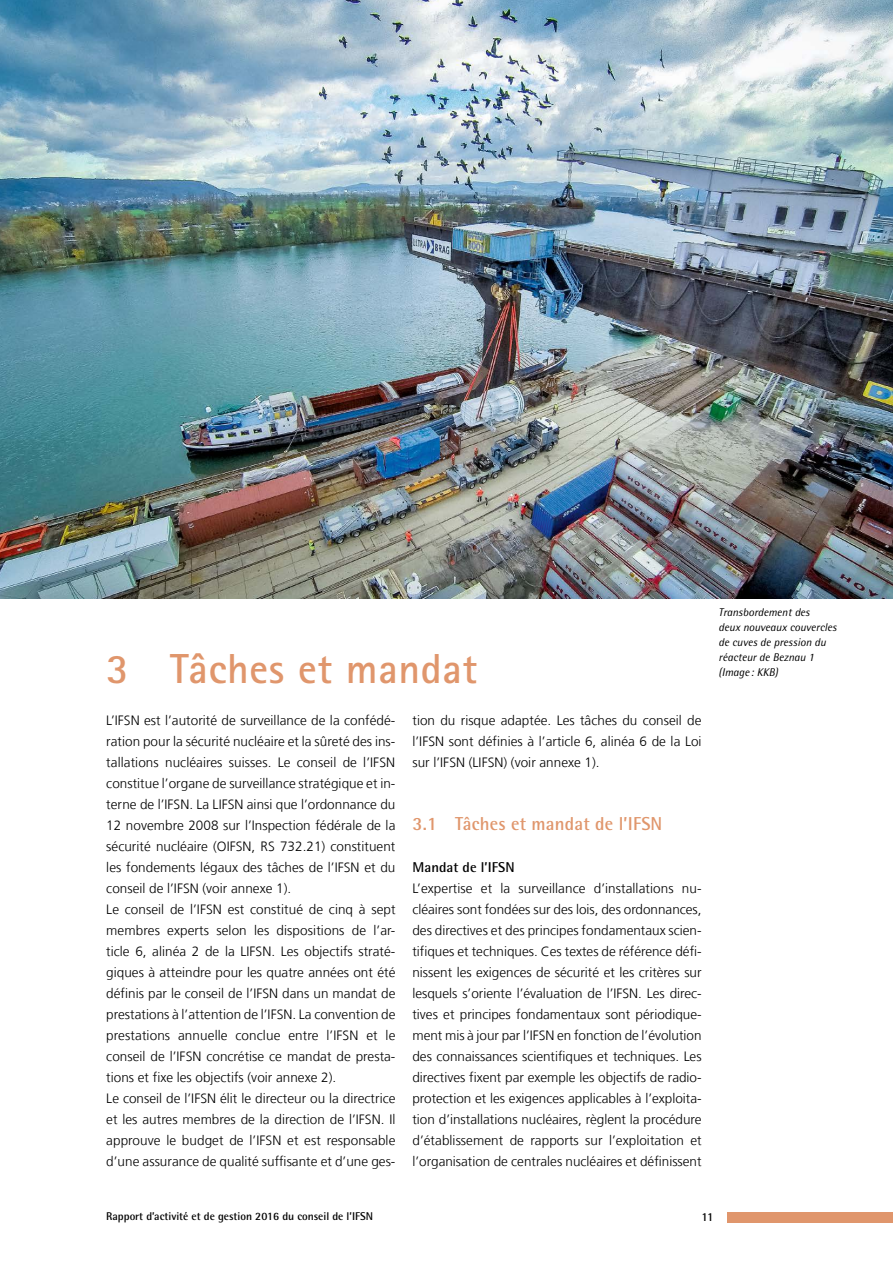
<style>
.page{position:relative;width:893px;height:1263px;background:#fff}
.page>*{position:absolute;margin:0;border:0;box-sizing:border-box;transform-origin:0 0}
.t1{font:700 42px "Rotis Sans Serif Pro";letter-spacing:.015em;color:#e0966c}
.t2{font:700 18.75px "Rotis Semi Sans Pro";letter-spacing:.01em;color:#e0966c}
.t3{font:700 14.25px "Rotis Semi Sans Pro";letter-spacing:.005em;color:#000}
.t4{font:300 13.5px/21px "Frutiger LT Com";letter-spacing:.005em;color:#000;text-align:justify}
.t5{font:700 12px "Rotis Semi Sans Pro";color:#000}
.t6{font:italic 11.25px/15px "Rotis Semi Sans Pro";color:#000}
.t7{font:700 11.25px "Rotis Semi Sans Pro";color:#000}
</style>
<div class="page">
<div style="left:727px;top:1212px;width:166px;height:10px;background:#e0966c"></div>
<img style="left:0;top:0;width:893px;height:599px">
<h1 class="t1" style="left:106px;top:642px;width:373px">3 Tâches et mandat</h1>
<p class="t4" style="left:106px;top:710px;width:291px;text-align:left">L’IFSN est l’autorité de surveillance de la confédé&shy;ration pour la sécurité nucléaire et la sûreté des ins&shy;tallations nucléaires suisses. Le conseil de l’IFSN constitue l’organe de surveillance stratégique et in&shy;terne de l’IFSN. La LIFSN ainsi que l’ordonnance du 12 novembre 2008 sur l’Inspection fédérale de la sécurité nucléaire (OIFSN, RS 732.21) constituent les fondements légaux des tâches de l’IFSN et du conseil de l’IFSN (voir annexe 1).<br>Le conseil de l’IFSN est constitué de cinq à sept membres experts selon les dispositions de l’ar&shy;ticle 6, alinéa 2 de la LIFSN. Les objectifs straté&shy;giques à atteindre pour les quatre années ont été définis par le conseil de l’IFSN dans un mandat de prestations à l’attention de l’IFSN. La convention de prestations annuelle conclue entre l’IFSN et le conseil de l’IFSN concrétise ce mandat de presta&shy;tions et fixe les objectifs (voir annexe 2).<br>Le conseil de l’IFSN élit le directeur ou la directrice et les autres membres de la direction de l’IFSN. Il approuve le budget de l’IFSN et est responsable d’une assurance de qualité suffisante et d’une ges-</p>
<p class="t4" style="left:412px;top:710px;width:291px">tion du risque adaptée. Les tâches du conseil de l’IFSN sont définies à l’article 6, alinéa 6 de la Loi sur l’IFSN (LIFSN) (voir annexe 1).</p>
<h2 class="t2" style="left:412px;top:812px;width:251px">3.1 Tâches et mandat de l’IFSN</h2>
<p class="t3" style="left:412px;top:858px;width:104px">Mandat de l’IFSN</p>
<p class="t4" style="left:412px;top:878px;width:291px">L’expertise et la surveillance d’installations nu&shy;cléaires sont fondées sur des lois, des ordonnances, des directives et des principes fondamentaux scien&shy;tifiques et techniques. Ces textes de référence défi&shy;nissent les exigences de sécurité et les critères sur lesquels s’oriente l’évaluation de l’IFSN. Les direc&shy;tives et principes fondamentaux sont périodique&shy;ment mis à jour par l’IFSN en fonction de l’évolution des connaissances scientifiques et techniques. Les directives fixent par exemple les objectifs de radio&shy;protection et les exigences applicables à l’exploita&shy;tion d’installations nucléaires, règlent la procédure d’établissement de rapports sur l’exploitation et l’organisation de centrales nucléaires et définissent</p>
<p class="t6" style="left:719px;top:604px;width:120px">Transbordement des<br>deux nouveaux couvercles de cuves de pression du réacteur de Beznau 1 (Image : KKB)</p>
<p class="t7" style="left:106px;top:1209px;width:268px">Rapport d’activité et de gestion 2016 du conseil de l’IFSN</p>
<p class="t5" style="left:702px;top:1210px;width:13px">11</p>
</div>
